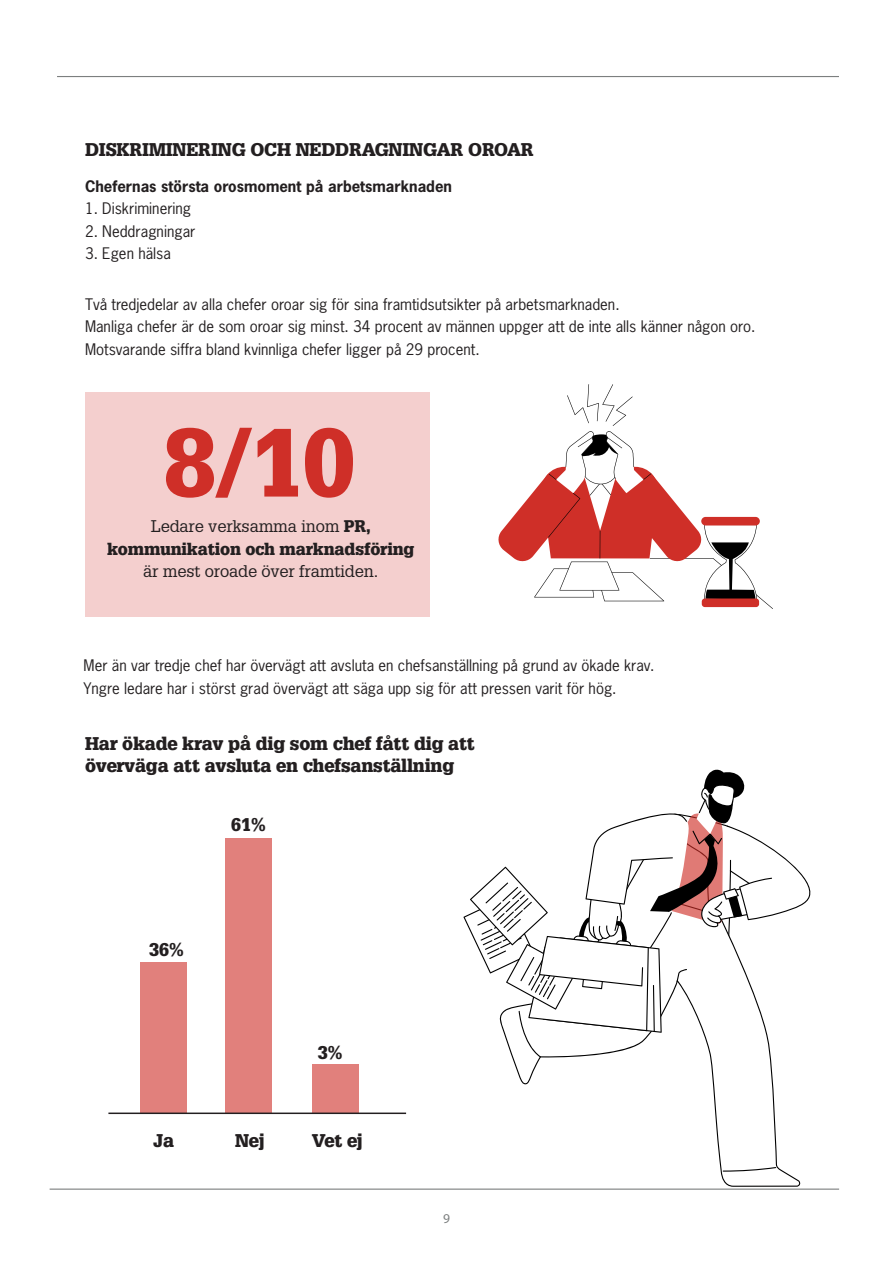
<style>
.page{position:relative;width:893px;height:1263px;background:#fff}
.page>*{position:absolute;margin:0;border:0;box-sizing:border-box;transform-origin:0 0}
.t1{font:900 94.5px "Glypha LT Std";color:#cf2f28}
.t2{font:900 18px/21.6px "Glypha LT Std";letter-spacing:-.01em;color:#231f20}
.t3{font:900 16.5px/22.5px "Glypha LT Std";letter-spacing:-.01em;color:#231f20;text-align:center}
.t4{font:16.5px "Glypha LT Std";letter-spacing:-.01em;color:#231f20}
.Brödtext{font:15px "News Gothic Std";color:#231f20}
.Brödtext-2{font:700 15px "News Gothic Std";color:#231f20}
.t5{font:13.5px "Myriad Pro";color:#7c7f7f}
.s1{font-weight:900}
.s2{font-weight:400}
</style>
<div class="page">
<hr style="left:57px;top:76px;width:782px;height:1px;background:#7c7f7f">
<hr style="left:50px;top:1188px;width:789px;height:2px;background:#7c7f7f">
<div style="left:85px;top:393px;width:344px;height:224px;background:#f4cfce"></div>
<div style="left:140px;top:962px;width:47px;height:151px;background:#e1807c"></div>
<div style="left:225px;top:838px;width:47px;height:275px;background:#e1807c"></div>
<div style="left:312px;top:1064px;width:47px;height:49px;background:#e1807c"></div>
<hr style="left:108px;top:1112px;width:298px;height:2px;background:#231f20">
<svg style="left:498px;top:384px;width:275px;height:225px"></svg>
<svg style="left:512px;top:1057px;width:288px;height:130px"></svg>
<svg style="left:723px;top:1167px;width:53px;height:5px"></svg>
<svg style="left:463px;top:769px;width:348px;height:288px"></svg>
<p class="t2" style="left:85px;top:139px;width:450px">DISKRIMINERING OCH NEDDRAGNINGAR OROAR</p>
<p class="Brödtext-2" style="left:85px;top:176px;width:368px">Chefernas största orosmoment på arbetsmarknaden</p>
<p class="Brödtext" style="left:85px;top:199px;width:108px">1. Diskriminering</p>
<p class="Brödtext" style="left:85px;top:221px;width:112px">2. Neddragningar</p>
<p class="Brödtext" style="left:85px;top:244px;width:87px">3. Egen hälsa</p>
<p class="Brödtext" style="left:85px;top:294px;width:536px">Två tredjedelar av alla chefer oroar sig för sina framtidsutsikter på arbetsmarknaden.</p>
<p class="Brödtext" style="left:85px;top:317px;width:672px">Manliga chefer är de som oroar sig minst. 34 procent av männen uppger att de inte alls känner någon oro.</p>
<p class="Brödtext" style="left:85px;top:339px;width:396px">Motsvarande siffra bland kvinnliga chefer ligger på 29 procent.</p>
<p class="t1" style="left:164px;top:405px;width:193px">8/10</p>
<p class="t4" style="left:151px;top:516px;width:222px">Ledare verksamma inom <span class="s1">PR,</span></p>
<p class="t3" style="left:107px;top:538px;width:309px">kommunikation och marknadsföring <span class="s2">är mest oroade över framtiden.</span></p>
<p class="Brödtext" style="left:84px;top:656px;width:572px">Mer än var tredje chef har övervägt att avsluta en chefsanställning på grund av ökade krav.</p>
<p class="Brödtext" style="left:84px;top:678px;width:535px">Yngre ledare har i störst grad övervägt att säga upp sig för att pressen varit för hög.</p>
<p class="t2" style="left:85px;top:733px;width:391px">Har ökade krav på dig som chef fått dig att överväga att avsluta en chefsanställning</p>
<p class="t2" style="left:149px;top:939px;width:36px">36%</p>
<p class="t2" style="left:153px;top:1130px;width:22px">Ja</p>
<p class="t2" style="left:231px;top:814px;width:36px">61%</p>
<p class="t2" style="left:318px;top:1042px;width:27px">3%</p>
<p class="t2" style="left:235px;top:1130px;width:31px">Nej</p>
<p class="t2" style="left:312px;top:1130px;width:53px">Vet ej</p>
<p class="t5" style="left:443px;top:1210px;width:8px">9</p>
</div>
